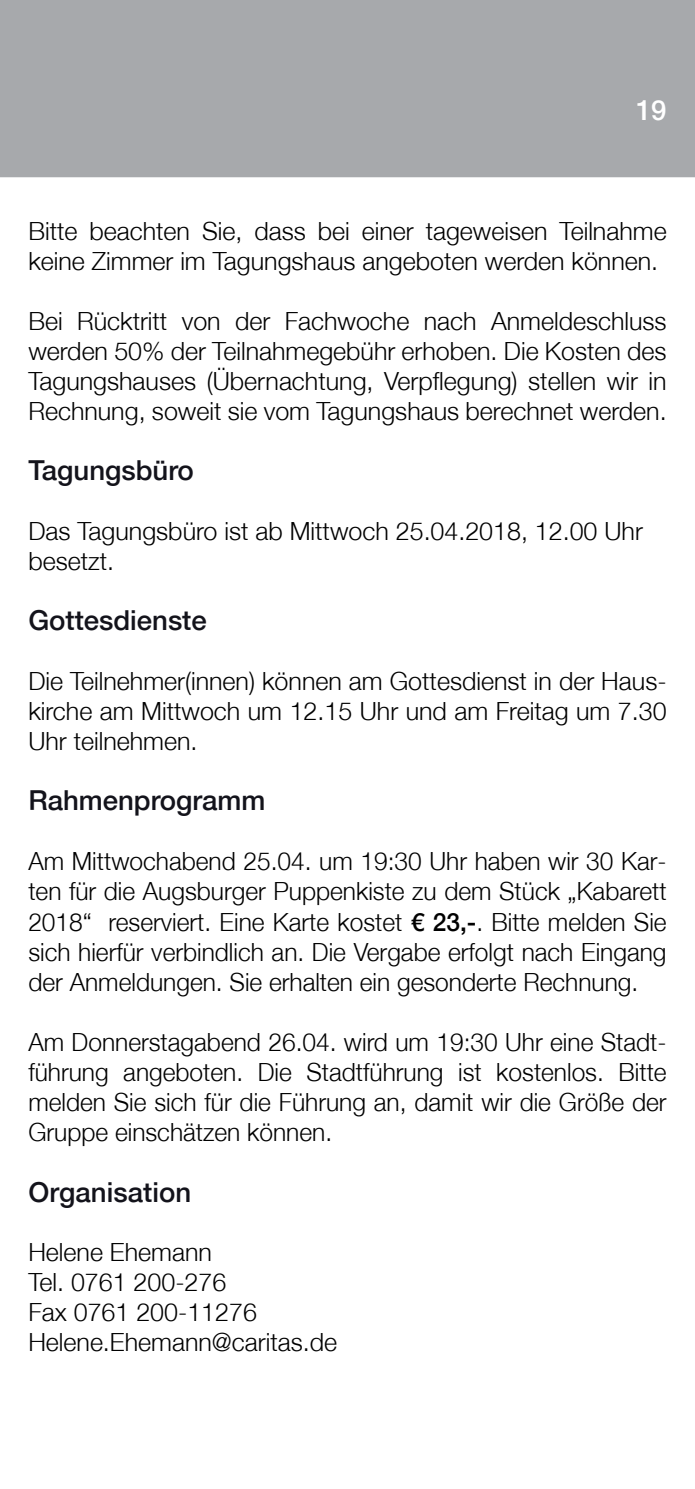
<style>
.page{position:relative;width:695px;height:1489px;background:#fff}
.page>*{position:absolute;margin:0;border:0;box-sizing:border-box;transform-origin:0 0}
._002-Subheadline{font:500 27.5px "Helvetica Neue";color:#13131b}
.t1{font:500 27.5px "Helvetica Neue";color:#fff}
.t2{font:300 25px/30px "Helvetica Neue";color:#000;text-align:justify}
.s1{font-weight:500}
</style>
<div class="page">
<div style="left:0;top:0;width:694px;height:177px;background:#a7a9ac"></div>
<p class="t1" style="left:636px;top:94px;width:32px">19</p>
<p class="t2" style="left:28px;top:216px;width:639px">Bitte beachten Sie, dass bei einer tageweisen Teilnahme keine Zimmer im Tagungshaus angeboten werden können.</p>
<p class="t2" style="left:28px;top:306px;width:639px">Bei Rücktritt von der Fachwoche nach Anmeldeschluss werden 50% der Teilnahmegebühr erhoben. Die Kosten des Tagungshauses (Übernachtung, Verpflegung) stellen wir in Rechnung, soweit sie vom Tagungshaus berechnet werden.</p>
<p class="_002-Subheadline" style="left:28px;top:454px;width:167px">Tagungsbüro</p>
<p class="t2" style="left:28px;top:516px;width:616px">Das Tagungsbüro ist ab Mittwoch 25.04.2018, 12.00 Uhr besetzt.</p>
<p class="_002-Subheadline" style="left:28px;top:604px;width:180px">Gottesdienste</p>
<p class="t2" style="left:28px;top:666px;width:639px">Die Teilnehmer(innen) können am Gottesdienst in der Haus&shy;kirche am Mittwoch um 12.15 Uhr und am Freitag um 7.30<br>Uhr teilnehmen.</p>
<p class="_002-Subheadline" style="left:28px;top:784px;width:238px">Rahmenprogramm</p>
<p class="t2" style="left:28px;top:846px;width:639px">Am Mittwochabend 25.04. um 19:30 Uhr haben wir 30 Kar&shy;ten für die Augsburger Puppenkiste zu dem Stück „Kabarett 2018“ reserviert. Eine Karte kostet <span class="s1">€ 23,-</span>. Bitte melden Sie sich hierfür verbindlich an. Die Vergabe erfolgt nach Eingang der Anmeldungen. Sie erhalten ein gesonderte Rechnung.</p>
<p class="t2" style="left:28px;top:1026px;width:639px">Am Donnerstagabend 26.04. wird um 19:30 Uhr eine Stadt&shy;führung angeboten. Die Stadtführung ist kostenlos. Bitte melden Sie sich für die Führung an, damit wir die Größe der Gruppe einschätzen können.</p>
<p class="_002-Subheadline" style="left:28px;top:1175px;width:164px">Organisation</p>
<p class="t2" style="left:28px;top:1236px;width:310px;text-align:left">Helene Ehemann<br>Tel. 0761 200-276<br>Fax 0761 200-11276<br>Helene.Ehemann@caritas.de</p>
</div>
